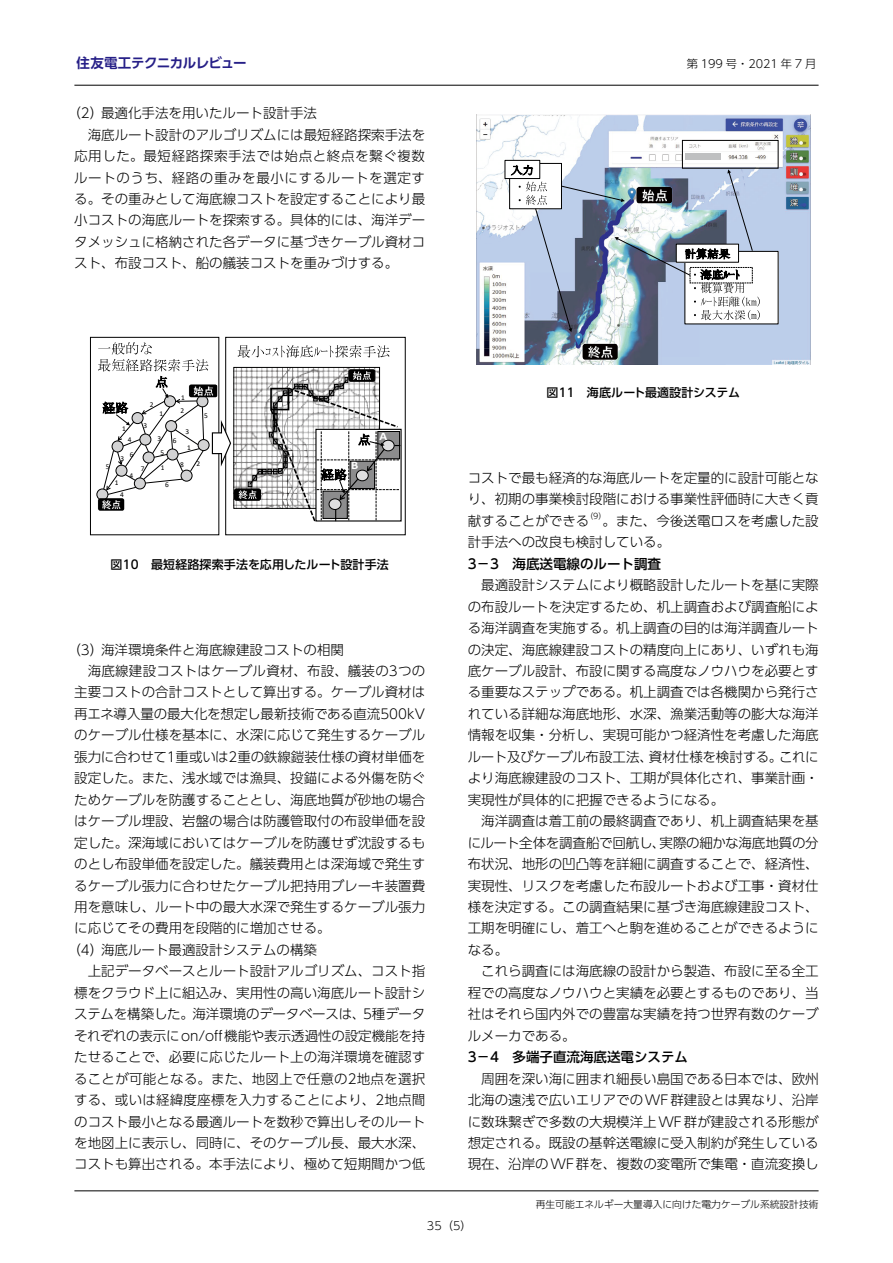
<style>
.page{position:relative;width:893px;height:1263px;background:#fff}
.page>*{position:absolute;margin:0;border:0;box-sizing:border-box;transform-origin:0 0}
.t1{font:300 13.5px/21.5px "UD Shin Go Pro";color:#000;text-align:justify}
.t2{font:300 13.5px "UD Shin Go Pro";letter-spacing:-.02em;color:#000}
.t3{font:300 13.5px "UD Shin Go Pro";letter-spacing:.045em;color:#000}
.t4{font:500 13.5px "UD Shin Go Pro";color:#000}
.t5{font:300 13.5px "UD Shin Go Pro";letter-spacing:.02em;color:#000}
.t6{font:700 13.5px "UD Shin Go Pro De";letter-spacing:-.035em;color:#261f87}
.t7{font:500 12px "UD Shin Go Pro";letter-spacing:.015em;color:#000}
.t8{font:700 11.55px "Calibri";color:#fff;scale:1.12 1}
.t9{font:300 11.25px "UD Shin Go Pro";color:#000}
.t10{font:300 9.75px "UD Shin Go Pro";color:#000}
.t11{font:300 7.8px "UD Shin Go Pro";color:#000}
.t12{font:7.35px/13px "Calibri";color:#000}
</style>
<div class="page">
<hr style="left:74px;top:85px;width:745px;height:1px;background:#000">
<hr style="left:74px;top:1190px;width:745px;height:1px;background:#000">
<img style="left:236px;top:369px;width:142px;height:137px">
<div style="left:234px;top:367px;width:146px;height:141px;border:1px solid #000"></div>
<div style="left:349px;top:370px;width:26px;height:11px;border:1px solid #000;border-radius:2px"></div>
<svg style="left:235px;top:489px;width:25px;height:11px"></svg>
<div style="left:234px;top:489px;width:27px;height:11px;border:1px solid #000;border-radius:2px"></div>
<div style="left:97px;top:489px;width:11px;height:11px;background:#d3d3d4;border-radius:50%"></div>
<div style="left:97px;top:489px;width:11px;height:11px;border:1px solid #000;border-radius:50%"></div>
<svg style="left:238px;top:345px;width:152px;height:13px"></svg>
<svg style="left:239px;top:371px;width:161px;height:151px"></svg>
<div style="left:90px;top:337px;width:129px;height:198px;border:1px solid #000"></div>
<div style="left:225px;top:337px;width:181px;height:198px;border:1px solid #000"></div>
<svg style="left:98px;top:342px;width:134px;height:153px"></svg>
<img style="left:188px;top:383px;width:34px;height:21px">
<img style="left:97px;top:497px;width:28px;height:14px">
<img style="left:476px;top:115px;width:334px;height:249px">
<img style="left:580px;top:341px;width:43px;height:23px">
<div style="left:682px;top:140px;width:96px;height:29px;border:1px solid #000"></div>
<div style="left:685px;top:251px;width:93px;height:73px;background:#fff"></div>
<div style="left:509px;top:163px;width:53px;height:46px;border:1px solid #000"></div>
<div style="left:505px;top:160px;width:35px;height:19px;background:#fff"></div>
<div style="left:505px;top:160px;width:35px;height:19px;border:1px solid #000"></div>
<svg style="left:511px;top:165px;width:249px;height:167px"></svg>
<div style="left:685px;top:153px;width:35px;height:7px;background:#bfc0c1"></div>
<p class="t6" style="left:77px;top:52px;width:172px">住友電工テクニカルレビュー</p>
<p class="t9" style="left:687px;top:55px;width:131px">第 199 号・2021 年 7 月</p>
<p class="t1" style="left:67px;top:102px;width:251px">（2）最適化手法を用いたルート設計手法</p>
<p class="t1" style="left:88px;top:123px;width:339px">海底ルート設計のアルゴリズムには最短経路探索手法を</p>
<p class="t3" style="left:74px;top:145px;width:352px">応用した。最短経路探索手法では始点と終点を繋ぐ複数</p>
<p class="t3" style="left:74px;top:166px;width:352px">ルートのうち、経路の重みを最小にするルートを選定す</p>
<p class="t1" style="left:74px;top:188px;width:352px">る。その重みとして海底線コストを設定することにより最</p>
<p class="t1" style="left:74px;top:209px;width:352px">小コストの海底ルートを探索する。具体的には、海洋デー</p>
<p class="t1" style="left:74px;top:231px;width:352px">タメッシュに格納された各データに基づきケーブル資材コ</p>
<p class="t1" style="left:74px;top:252px;width:325px">スト、布設コスト、船の艤装コストを重みづけする。</p>
<p class="t12" style="left:150px;top:398px;width:5px">2</p>
<p class="t12" style="left:160px;top:407px;width:5px">1</p>
<p class="t12" style="left:181px;top:391px;width:6px">1<br>2</p>
<p class="t12" style="left:204px;top:408px;width:5px">5</p>
<p class="t12" style="left:106px;top:460px;width:5px">5</p>
<p class="t12" style="left:122px;top:421px;width:5px">1</p>
<p class="t12" style="left:128px;top:432px;width:7px;line-height:14.7px">4<br>6</p>
<p class="t12" style="left:120px;top:451px;width:5px">3</p>
<p class="t12" style="left:144px;top:419px;width:5px">3</p>
<p class="t12" style="left:141px;top:461px;width:5px">7</p>
<p class="t12" style="left:158px;top:432px;width:5px">3</p>
<p class="t12" style="left:161px;top:446px;width:5px">5</p>
<p class="t12" style="left:161px;top:460px;width:5px">1</p>
<p class="t12" style="left:173px;top:434px;width:5px">6</p>
<p class="t12" style="left:186px;top:424px;width:7px;line-height:16px">3<br>1</p>
<p class="t12" style="left:180px;top:457px;width:5px">8</p>
<p class="t12" style="left:197px;top:457px;width:5px">2</p>
<p class="t8" style="left:351px;top:457px;width:8px">B</p>
<p class="t8" style="left:379px;top:428px;width:8px">A</p>
<p class="t12" style="left:129px;top:469px;width:5px">4</p>
<p class="t12" style="left:115px;top:476px;width:5px">1</p>
<p class="t12" style="left:165px;top:478px;width:5px">6</p>
<p class="t12" style="left:120px;top:488px;width:5px">4</p>
<p class="t7" style="left:111px;top:554px;width:280px">図10　最短経路探索手法を応用したルート設計手法</p>
<p class="t1" style="left:67px;top:638px;width:278px">（3）海洋環境条件と海底線建設コストの相関</p>
<p class="t5" style="left:88px;top:660px;width:339px">海底線建設コストはケーブル資材、布設、艤装の3つの</p>
<p class="t1" style="left:74px;top:681px;width:352px">主要コストの合計コストとして算出する。ケーブル資材は</p>
<p class="t1" style="left:74px;top:702px;width:352px">再エネ導入量の最大化を想定し最新技術である直流500kV</p>
<p class="t1" style="left:74px;top:724px;width:352px">のケーブル仕様を基本に、水深に応じて発生するケーブル</p>
<p class="t2" style="left:74px;top:746px;width:352px">張力に合わせて1重或いは2重の鉄線鎧装仕様の資材単価を</p>
<p class="t1" style="left:74px;top:767px;width:352px">設定した。また、浅水域では漁具、投錨による外傷を防ぐ</p>
<p class="t1" style="left:74px;top:788px;width:352px">ためケーブルを防護することとし、海底地質が砂地の場合</p>
<p class="t1" style="left:74px;top:810px;width:352px">はケーブル埋設、岩盤の場合は防護管取付の布設単価を設</p>
<p class="t1" style="left:74px;top:831px;width:352px">定した。深海域においてはケーブルを防護せず沈設するも</p>
<p class="t1" style="left:74px;top:853px;width:352px">のとし布設単価を設定した。艤装費用とは深海域で発生す</p>
<p class="t1" style="left:74px;top:874px;width:352px">るケーブル張力に合わせたケーブル把持用ブレーキ装置費</p>
<p class="t1" style="left:74px;top:896px;width:352px">用を意味し、ルート中の最大水深で発生するケーブル張力</p>
<p class="t1" style="left:74px;top:917px;width:258px">に応じてその費用を段階的に増加させる。</p>
<p class="t1" style="left:67px;top:938px;width:251px">（4）海底ルート最適設計システムの構築</p>
<p class="t1" style="left:88px;top:960px;width:339px">上記データベースとルート設計アルゴリズム、コスト指</p>
<p class="t1" style="left:74px;top:981px;width:352px">標をクラウド上に組込み、実用性の高い海底ルート設計シ</p>
<p class="t2" style="left:74px;top:1003px;width:353px">ステムを構築した。海洋環境のデータベースは、5種データ</p>
<p class="t1" style="left:74px;top:1024px;width:352px">それぞれの表示にon/off機能や表示透過性の設定機能を持</p>
<p class="t1" style="left:74px;top:1046px;width:352px">たせることで、必要に応じたルート上の海洋環境を確認す</p>
<p class="t1" style="left:74px;top:1067px;width:353px">ることが可能となる。また、地図上で任意の2地点を選択</p>
<p class="t1" style="left:74px;top:1089px;width:353px">する、或いは経緯度座標を入力することにより、2地点間</p>
<p class="t1" style="left:74px;top:1110px;width:352px">のコスト最小となる最適ルートを数秒で算出しそのルート</p>
<p class="t1" style="left:74px;top:1131px;width:352px">を地図上に表示し、同時に、そのケーブル長、最大水深、</p>
<p class="t1" style="left:74px;top:1153px;width:352px">コストも算出される。本手法により、極めて短期間かつ低</p>
<p class="t7" style="left:546px;top:383px;width:195px">図11　海底ルート最適設計システム</p>
<p class="t1" style="left:468px;top:467px;width:352px">コストで最も経済的な海底ルートを定量的に設計可能となり、初期の事業検討段階における事業性評価時に大きく貢献することができる</p>
<p class="t11" style="left:585px;top:510px;width:22px">（9）</p>
<p class="t1" style="left:468px;top:509px;width:352px;text-indent:135px">。また、今後送電ロスを考慮した設計手法への改良も検討している。</p>
<p class="t4" style="left:468px;top:553px;width:195px">3－3　海底送電線のルート調査</p>
<p class="t1" style="left:468px;top:574px;width:353px;text-indent:14px">最適設計システムにより概略設計したルートを基に実際の布設ルートを決定するため、机上調査および調査船による海洋調査を実施する。机上調査の目的は海洋調査ルートの決定、海底線建設コストの精度向上にあり、いずれも海底ケーブル設計、布設に関する高度なノウハウを必要とする重要なステップである。机上調査では各機関から発行されている詳細な海底地形、水深、漁業活動等の膨大な海洋情報を収集・分析し、実現可能かつ経済性を考慮した海底ルート及びケーブル布設工法、資材仕様を検討する。これにより海底線建設のコスト、工期が具体化され、事業計画・実現性が具体的に把握できるようになる。</p>
<p class="t1" style="left:468px;top:810px;width:353px;text-indent:14px">海洋調査は着工前の最終調査であり、机上調査結果を基にルート全体を調査船で回航し、実際の細かな海底地質の分布状況、地形の凹凸等を詳細に調査することで、経済性、実現性、リスクを考慮した布設ルートおよび工事・資材仕様を決定する。この調査結果に基づき海底線建設コスト、工期を明確にし、着工へと駒を進めることができるようになる。</p>
<p class="t1" style="left:468px;top:960px;width:353px;text-indent:14px">これら調査には海底線の設計から製造、布設に至る全工程での高度なノウハウと実績を必要とするものであり、当社はそれら国内外での豊富な実績を持つ世界有数のケーブルメーカである。</p>
<p class="t4" style="left:468px;top:1046px;width:222px">3－4　多端子直流海底送電システム</p>
<p class="t1" style="left:468px;top:1067px;width:353px;text-indent:14px">周囲を深い海に囲まれ細長い島国である日本では、欧州北海の遠浅で広いエリアでのWF群建設とは異なり、沿岸に数珠繋ぎで多数の大規模洋上WF群が建設される形態が想定される。既設の基幹送電線に受入制約が発生している現在、沿岸のWF群を、複数の変電所で集電・直流変換し</p>
<p class="t10" style="left:536px;top:1196px;width:284px">再生可能エネルギー大量導入に向けた電力ケーブル系統設計技術</p>
<p class="t9" style="left:427px;top:1217px;width:46px">35（5）</p>
</div>
